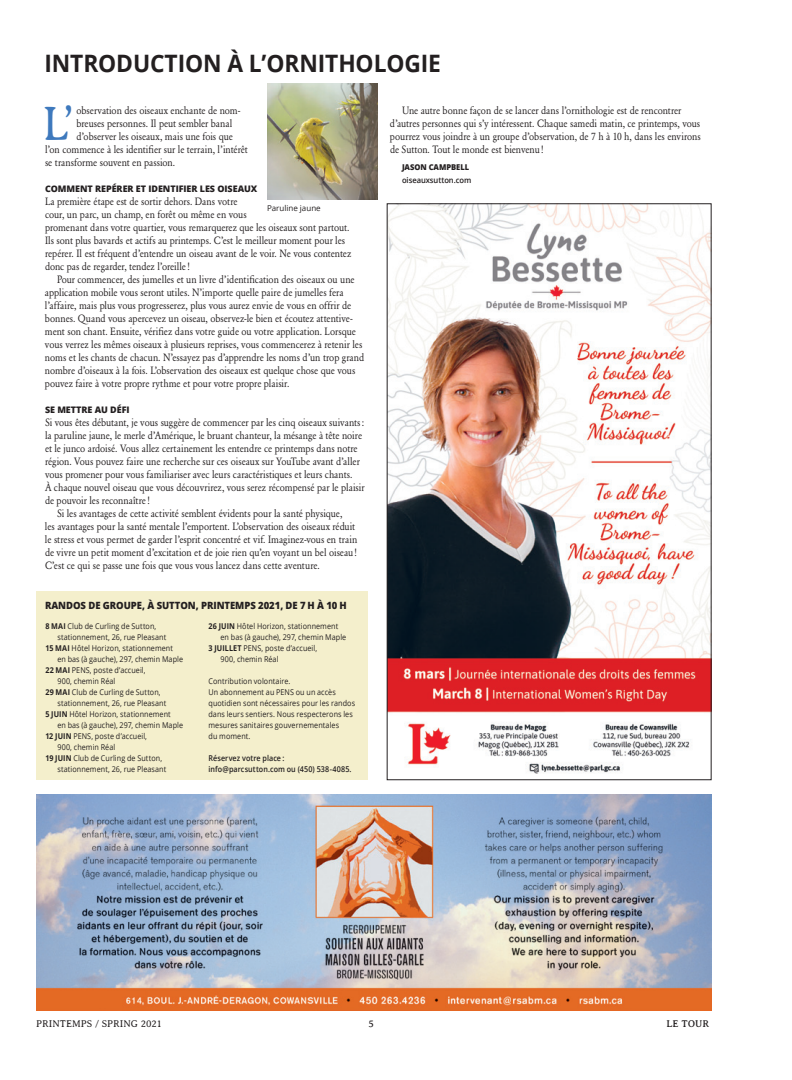
<style>
.page{position:relative;width:792px;height:1080px;background:#fff}
.page>*{position:absolute;margin:0;border:0;box-sizing:border-box;transform-origin:0 0}
.t1{font:300 49.1px "Averia Serif";color:#3e79bd;scale:.9 1}
.Titre{font:700 24px "Open Sans";letter-spacing:-.005em;color:#231f20;scale:.95 1}
.t2{font:10.5px/13px "Garamond BE";letter-spacing:-.005em;color:#231f20;scale:.9 1}
.Inter-titre{font:800 10px "Open Sans";letter-spacing:-.005em;color:#231f20;scale:.95 1}
.t3{font:300 10px "Averia Serif";color:#231f20}
.t4{font:10px "Averia Serif";color:#231f20}
.Inter-titre-2{font:800 9px "Open Sans";letter-spacing:-.005em;color:#231f20}
.Légende-Crédit{font:8px/11px "Open Sans";letter-spacing:.01em;color:#231f20;scale:.9 1}
.Auteur{font:600 8px/11px "Open Sans";letter-spacing:.01em;color:#231f20;scale:.9 1}
.Auteur-2{font:600 8px "Open Sans";letter-spacing:.01em;color:#231f20;scale:.95 1}
.Auteur-3{font:800 8px "Open Sans";letter-spacing:-.005em;color:#231f20;scale:.95 1}
.Légende-Crédit-2{font:8px "Open Sans";letter-spacing:.01em;color:#231f20}
.s1{font-weight:700}
</style>
<div class="page">
<div style="left:36px;top:591px;width:331px;height:189px;background:#f4efcc"></div>
<img style="left:36px;top:795px;width:675px;height:216px">
<img style="left:389px;top:206px;width:320px;height:568px">
<img style="left:267px;top:83px;width:111px;height:117px">
<p class="Titre" style="left:44px;top:47px;width:419px">INTRODUCTION À L’ORNITHOLOGIE</p>
<p class="t1" style="left:43px;top:97px;width:39px">L’</p>
<p class="t2" style="left:76px;top:104px;width:183px">observation des oiseaux enchante de nom-</p>
<p class="t2" style="left:76px;top:117px;width:175px">breuses personnes. Il peut sembler banal</p>
<p class="t2" style="left:76px;top:130px;width:175px">d’observer les oiseaux, mais une fois que</p>
<p class="t2" style="left:45px;top:143px;width:227px">l’on commence à les identifier sur le terrain, l’intérêt</p>
<p class="t2" style="left:45px;top:156px;width:146px">se transforme souvent en passion.</p>
<p class="Inter-titre-2" style="left:45px;top:182px;width:214px">COMMENT REPÉRER ET IDENTIFIER LES OISEAUX</p>
<p class="t2" style="left:45px;top:195px;width:342px">La première étape est de sortir dehors. Dans votre<br>cour, un parc, un champ, en forêt ou même en vous<br>promenant dans votre quartier, vous remarquerez que les oiseaux sont partout.<br>Ils sont plus bavards et actifs au printemps. C’est le meilleur moment pour les repérer. Il est fréquent d’entendre un oiseau avant de le voir. Ne vous contentez donc pas de regarder, tendez l’oreille !</p>
<p class="t2" style="left:45px;top:273px;width:356px;text-indent:12px">Pour commencer, des jumelles et un livre d’identification des oiseaux ou une application mobile vous seront utiles. N’importe quelle paire de jumelles fera l’affaire, mais plus vous progresserez, plus vous aurez envie de vous en offrir de bonnes. Quand vous apercevez un oiseau, observez-le bien et écoutez attentive&shy;ment son chant. Ensuite, vérifiez dans votre guide ou votre application. Lorsque vous verrez les mêmes oiseaux à plusieurs reprises, vous commencerez à retenir les noms et les chants de chacun. N’essayez pas d’apprendre les noms d’un trop grand nombre d’oiseaux à la fois. L’observation des oiseaux est quelque chose que vous pouvez faire à votre propre rythme et pour votre propre plaisir.</p>
<p class="Inter-titre-2" style="left:45px;top:403px;width:86px">SE METTRE AU DÉFI</p>
<p class="t2" style="left:45px;top:416px;width:357px">Si vous êtes débutant, je vous suggère de commencer par les cinq oiseaux suivants: la paruline jaune, le merle d’Amérique, le bruant chanteur, la mésange à tête noire et le junco ardoisé. Vous allez certainement les entendre ce printemps dans notre région. Vous pouvez faire une recherche sur ces oiseaux sur YouTube avant d’aller vous promener pour vous familiariser avec leurs caractéristiques et leurs chants.<br>À chaque nouvel oiseau que vous découvrirez, vous serez récompensé par le plaisir de pouvoir les reconnaître !</p>
<p class="t2" style="left:45px;top:507px;width:349px;text-indent:12px">Si les avantages de cette activité semblent évidents pour la santé physique,<br>les avantages pour la santé mentale l’emportent. L’observation des oiseaux réduit le stress et vous permet de garder l’esprit concentré et vif. Imaginez-vous en train de vivre un petit moment d’excitation et de joie rien qu’en voyant un bel oiseau!<br>C’est ce qui se passe une fois que vous vous lancez dans cette aventure.</p>
<p class="Légende-Crédit-2" style="left:267px;top:203px;width:55px">Paruline jaune</p>
<p class="Inter-titre" style="left:45px;top:598px;width:319px">RANDOS DE GROUPE, À SUTTON, PRINTEMPS 2021, DE 7 H À 10 H</p>
<p class="Légende-Crédit" style="left:57px;top:620px;width:123px;text-indent:-12px"><span class="s1">8 MAI</span> Club de Curling de Sutton, stationnement, 26, rue Pleasant</p>
<p class="Légende-Crédit" style="left:57px;top:642px;width:141px;text-indent:-12px"><span class="s1">15 MAI</span> Hôtel Horizon, stationnement en bas (à gauche), 297, chemin Maple</p>
<p class="Légende-Crédit" style="left:57px;top:664px;width:100px;text-indent:-12px"><span class="s1">22 MAI</span> PENS, poste d’accueil,<br>900, chemin Réal</p>
<p class="Légende-Crédit" style="left:57px;top:686px;width:123px;text-indent:-12px"><span class="s1">29 MAI</span> Club de Curling de Sutton, stationnement, 26, rue Pleasant</p>
<p class="Légende-Crédit" style="left:57px;top:708px;width:141px;text-indent:-12px"><span class="s1">5 JUIN</span> Hôtel Horizon, stationnement<br>en bas (à gauche), 297, chemin Maple</p>
<p class="Légende-Crédit" style="left:57px;top:730px;width:101px;text-indent:-12px"><span class="s1">12 JUIN</span> PENS, poste d’accueil,<br>900, chemin Réal</p>
<p class="Légende-Crédit" style="left:57px;top:752px;width:123px;text-indent:-12px"><span class="s1">19 JUIN</span> Club de Curling de Sutton, stationnement, 26, rue Pleasant</p>
<p class="Légende-Crédit" style="left:221px;top:620px;width:141px;text-indent:-12px"><span class="s1">26 JUIN</span> Hôtel Horizon, stationnement en bas (à gauche), 297, chemin Maple</p>
<p class="Légende-Crédit" style="left:221px;top:642px;width:109px;text-indent:-12px"><span class="s1">3 JUILLET</span> PENS, poste d’accueil,<br>900, chemin Réal</p>
<p class="Légende-Crédit" style="left:209px;top:675px;width:93px">Contribution volontaire.</p>
<p class="Légende-Crédit" style="left:209px;top:686px;width:164px">Un abonnement au PENS ou un accès quotidien sont nécessaires pour les randos dans leurs sentiers. Nous respecterons les mesures sanitaires gouvernementales<br>du moment.</p>
<p class="Auteur" style="left:209px;top:752px;width:160px">Réservez votre place : info@parcsutton.com ou (450) 538-4085.</p>
<p class="t2" style="left:390px;top:104px;width:347px;text-indent:12px">Une autre bonne façon de se lancer dans l’ornithologie est de rencontrer d’autres personnes qui s’y intéressent. Chaque samedi matin, ce printemps, vous pourrez vous joindre à un groupe d’observation, de 7 h à 10 h, dans les environs de Sutton. Tout le monde est bienvenu!</p>
<p class="Auteur-3" style="left:402px;top:161px;width:72px">JASON CAMPBELL</p>
<p class="Auteur-2" style="left:402px;top:175px;width:75px">oiseauxsutton.com</p>
<p class="t3" style="left:36px;top:1018px;width:127px">PRINTEMPS / SPRING 2021</p>
<p class="t4" style="left:369px;top:1018px;width:7px">5</p>
<p class="t4" style="left:667px;top:1018px;width:44px">LE TOUR</p>
</div>
